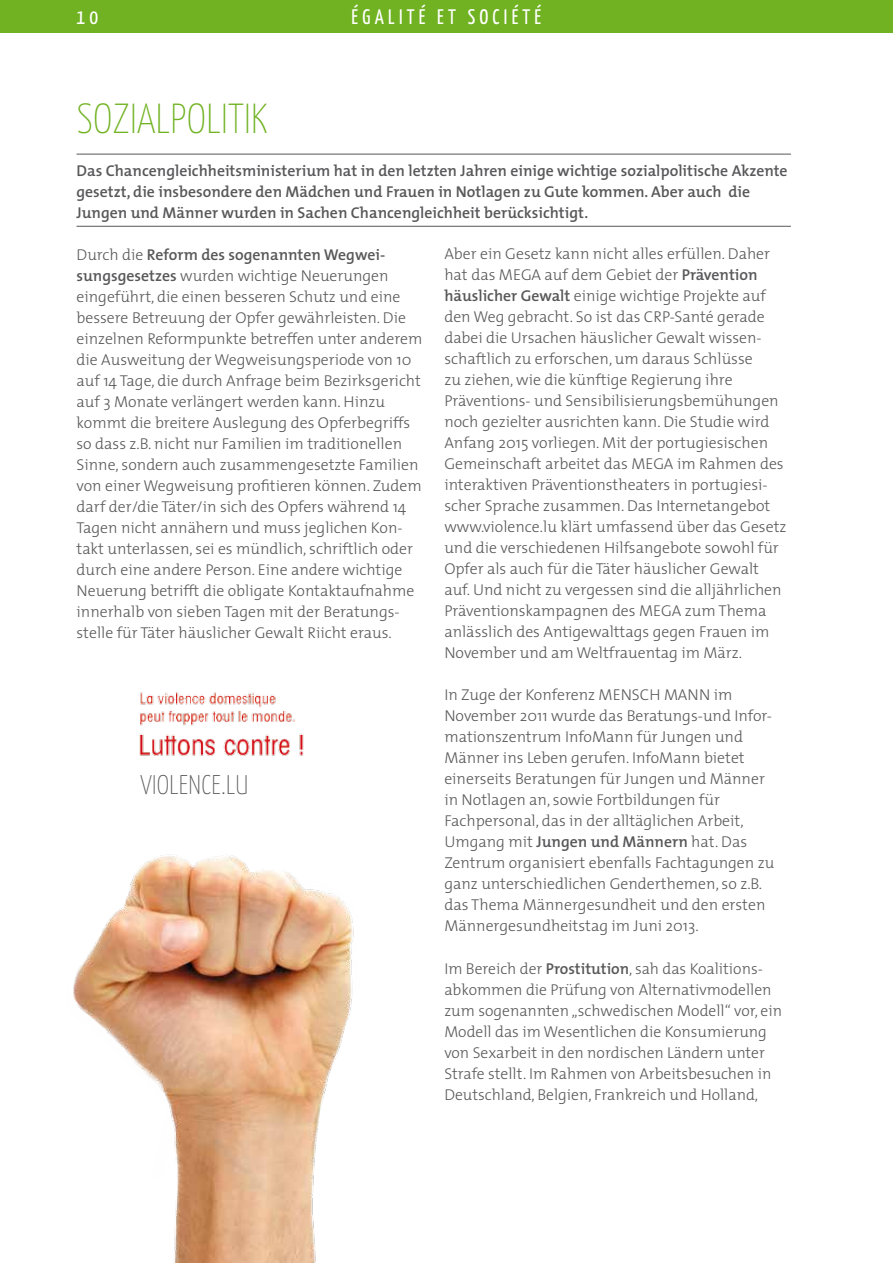
<style>
.page{position:relative;width:893px;height:1263px;background:#fff}
.page>*{position:absolute;margin:0;border:0;box-sizing:border-box;transform-origin:0 0}
.t1{font:100 42px "Yanone Kaffeesatz";letter-spacing:.01em;color:#70b221}
.t2{font:100 27px "Yanone Kaffeesatz";letter-spacing:.01em;color:#58585a}
.t3{font:21px "Yanone Kaffeesatz";letter-spacing:.2em;color:#fff}
.t4{font:300 15.75px/21px "The Mix";color:#58585a}
.t5{font:600 15.75px/21px "The Mix";color:#58585a}
.s1{font-weight:600}
</style>
<div class="page">
<div style="left:0;top:0;width:893px;height:33px;background:#70b221"></div>
<hr style="left:77px;top:154px;width:714px;height:1px;background:#58585a">
<hr style="left:77px;top:226px;width:714px;height:1px;background:#58585a">
<img style="left:139px;top:692px;width:165px;height:64px">
<img style="left:73px;top:854px;width:281px;height:409px">
<h3 class="t3" style="left:77px;top:4px;width:23px">10</h3>
<h3 class="t3" style="left:352px;top:4px;width:191px">ÉGALITÉ ET SOCIÉTÉ</h3>
<h1 class="t1" style="left:77px;top:93px;width:192px">SOZIALPOLITIK</h1>
<p class="t5" style="left:77px;top:159px;width:713px">Das Chancengleichheitsministerium hat in den letzten Jahren einige wichtige sozialpolitische Akzente gesetzt, die insbesondere den Mädchen und Frauen in Notlagen zu Gute kommen. Aber auch die<br>Jungen und Männer wurden in Sachen Chancengleichheit berücksichtigt.</p>
<p class="t4" style="left:77px;top:243px;width:347px">Durch die <span class="s1">Reform des sogenannten Wegwei&shy;sungsgesetzes</span> wurden wichtige Neuerungen eingeführt, die einen besseren Schutz und eine bessere Betreuung der Opfer gewährleisten. Die einzelnen Reformpunkte betreffen unter anderem die Ausweitung der Wegweisungsperiode von 10 auf 14 Tage, die durch Anfrage beim Bezirksgericht auf 3 Monate verlängert werden kann. Hinzu kommt die breitere Auslegung des Opferbegriffs so dass z.B. nicht nur Familien im traditionellen Sinne, sondern auch zusammengesetzte Familien von einer Wegweisung profitieren können. Zudem darf der/die Täter/in sich des Opfers während 14<br>Tagen nicht annähern und muss jeglichen Kon&shy;takt unterlassen, sei es mündlich, schriftlich oder durch eine andere Person. Eine andere wichtige Neuerung betrifft die obligate Kontaktaufnahme innerhalb von sieben Tagen mit der Beratungs&shy;stelle für Täter häuslicher Gewalt Riicht eraus.</p>
<p class="t4" style="left:444px;top:243px;width:344px">Aber ein Gesetz kann nicht alles erfüllen. Daher hat das MEGA auf dem Gebiet der <span class="s1">Prävention häuslicher Gewalt</span> einige wichtige Projekte auf den Weg gebracht. So ist das CRP-Santé gerade dabei die Ursachen häuslicher Gewalt wissen&shy;schaftlich zu erforschen, um daraus Schlüsse<br>zu ziehen, wie die künftige Regierung ihre Präventions- und Sensibilisierungsbemühungen noch gezielter ausrichten kann. Die Studie wird Anfang 2015 vorliegen. Mit der portugiesischen Gemeinschaft arbeitet das MEGA im Rahmen des interaktiven Präventionstheaters in portugiesi&shy;scher Sprache zusammen. Das Internetangebot www.violence.lu klärt umfassend über das Gesetz und die verschiedenen Hilfsangebote sowohl für Opfer als auch für die Täter häuslicher Gewalt auf. Und nicht zu vergessen sind die alljährlichen Präventionskampagnen des MEGA zum Thema anlässlich des Antigewalttags gegen Frauen im November und am Weltfrauentag im März.</p>
<p class="t4" style="left:444px;top:684px;width:331px">In Zuge der Konferenz MENSCH MANN im November 2011 wurde das Beratungs-und Infor&shy;mationszentrum InfoMann für Jungen und Männer ins Leben gerufen. InfoMann bietet einerseits Beratungen für Jungen und Männer in Notlagen an, sowie Fortbildungen für Fachpersonal, das in der alltäglichen Arbeit, Umgang mit <span class="s1">Jungen und Männern</span> hat. Das Zentrum organisiert ebenfalls Fachtagungen zu ganz unterschiedlichen Genderthemen, so z.B. das Thema Männergesundheit und den ersten Männergesundheitstag im Juni 2013.</p>
<p class="t4" style="left:444px;top:957px;width:339px">Im Bereich der <span class="s1">Prostitution</span>, sah das Koalitions&shy;abkommen die Prüfung von Alternativmodellen zum sogenannten „schwedischen Modell“ vor, ein Modell das im Wesentlichen die Konsumierung von Sexarbeit in den nordischen Ländern unter Strafe stellt. Im Rahmen von Arbeitsbesuchen in Deutschland, Belgien, Frankreich und Holland,</p>
<h2 class="t2" style="left:140px;top:768px;width:109px">VIOLENCE.LU</h2>
</div>
